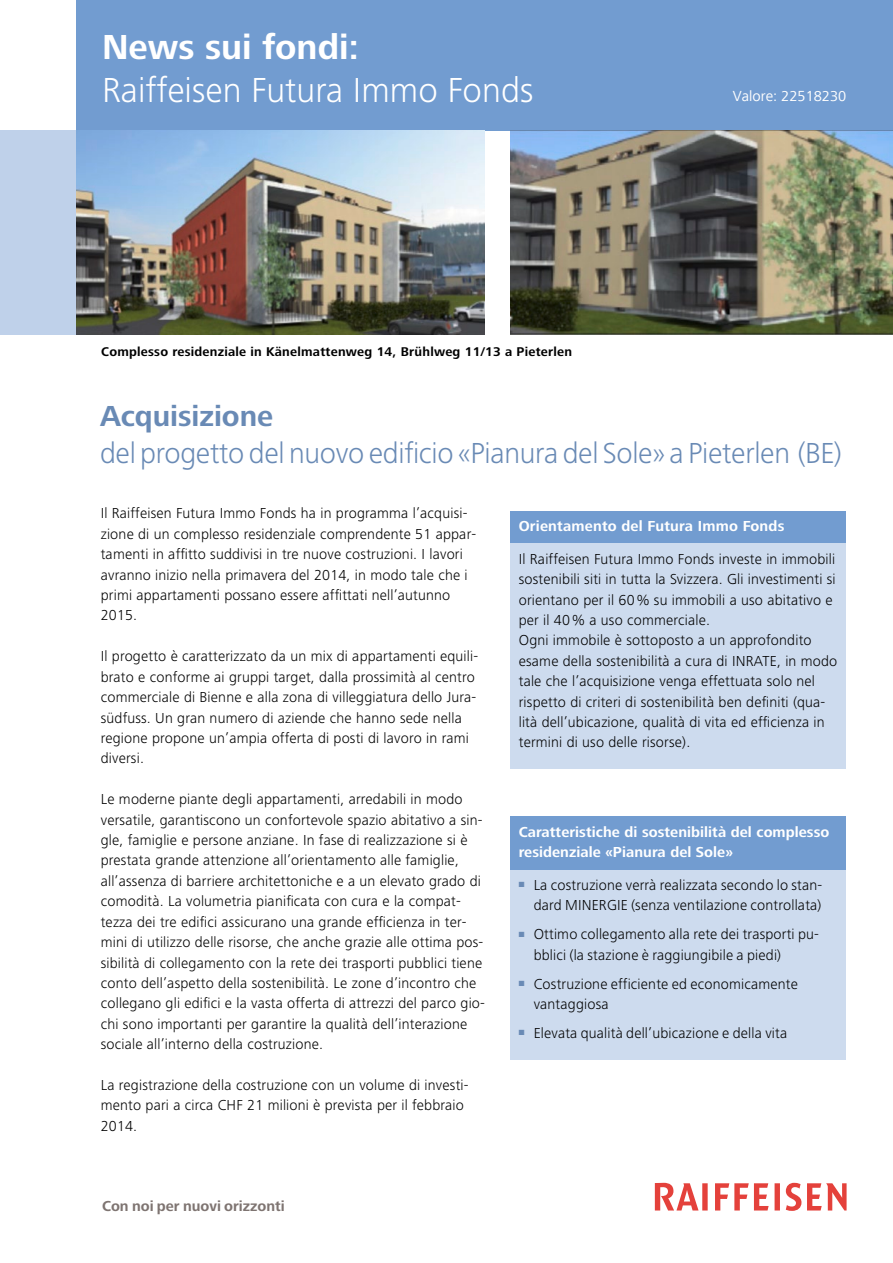
<style>
.page{position:relative;width:893px;height:1263px;background:#fff}
.page>*{position:absolute;margin:0;border:0;box-sizing:border-box;transform-origin:0 0}
.t1{font:300 36px "Frutiger Next LT";color:#fff}
.t2{font:700 36px "Frutiger Next LT";color:#fff}
.t3{font:300 30px "Frutiger Next LT";letter-spacing:-.01em;color:#698ab5}
.t4{font:700 30px "Frutiger Next LT";color:#698ab5}
.t5{font:300 15px/20.4px "Frutiger Next LT";letter-spacing:.01em;color:#000}
.t6{font:700 15px/20.4px "Frutiger Next LT";letter-spacing:.005em;color:#fff}
.t7{font:700 15px "Frutiger Next LT";color:#7e7471}
.t8{font:15px "Frutiger Next Com";color:#fff}
.t9{font:700 13.2px "Frutiger Next LT";letter-spacing:.02em;color:#000}
.t10{font:7.5px "Zapf Dingbats ITC";color:#698ab5}
</style>
<div class="page">
<div style="left:0;top:131px;width:77px;height:204px;background:#bfd1ea"></div>
<svg style="left:655px;top:1183px;width:192px;height:28px"></svg>
<div style="left:77px;top:0;width:816px;height:131px;background:#729cd0"></div>
<img style="left:77px;top:131px;width:408px;height:204px">
<img style="left:510px;top:131px;width:383px;height:204px">
<div style="left:510px;top:511px;width:336px;height:33px;background:#729cd0"></div>
<div style="left:510px;top:544px;width:336px;height:225px;background:#cddbee"></div>
<div style="left:510px;top:817px;width:336px;height:53px;background:#729cd0"></div>
<div style="left:510px;top:870px;width:336px;height:189px;background:#cddbee"></div>
<h1 class="t2" style="left:102px;top:27px;width:259px">News sui fondi:</h1>
<h1 class="t1" style="left:102px;top:70px;width:433px">Raiffeisen Futura Immo Fonds</h1>
<p class="t9" style="left:101px;top:344px;width:472px">Complesso residenziale in Känelmattenweg 14, Brühlweg 11/13 a Pieterlen</p>
<p class="t8" style="left:733px;top:88px;width:115px">Valore: 22518230</p>
<h2 class="t4" style="left:100px;top:399px;width:175px">Acquisizione</h2>
<h2 class="t3" style="left:100px;top:437px;width:744px">del progetto del nuovo edificio «Pianura del Sole» a Pieterlen (BE)</h2>
<p class="t5" style="left:101px;top:503px;width:377px">Il Raiffeisen Futura Immo Fonds ha in programma l’acquisi&shy;zione di un complesso residenziale comprendente 51 appar&shy;tamenti in affitto suddivisi in tre nuove costruzioni. I lavori avranno inizio nella primavera del 2014, in modo tale che i primi appartamenti possano essere affittati nell’autunno 2015.</p>
<p class="t5" style="left:101px;top:646px;width:379px">Il progetto è caratterizzato da un mix di appartamenti equili&shy;brato e conforme ai gruppi target, dalla prossimità al centro commerciale di Bienne e alla zona di villeggiatura dello Jura&shy;südfuss. Un gran numero di aziende che hanno sede nella regione propone un’ampia offerta di posti di lavoro in rami diversi.</p>
<p class="t5" style="left:101px;top:789px;width:386px">Le moderne piante degli appartamenti, arredabili in modo versatile, garantiscono un confortevole spazio abitativo a sin&shy;gle, famiglie e persone anziane. In fase di realizzazione si è prestata grande attenzione all’orientamento alle famiglie, all’assenza di barriere architettoniche e a un elevato grado di comodità. La volumetria pianificata con cura e la compat&shy;tezza dei tre edifici assicurano una grande efficienza in ter&shy;mini di utilizzo delle risorse, che anche grazie alle ottima pos&shy;sibilità di collegamento con la rete dei trasporti pubblici tiene conto dell’aspetto della sostenibilità. Le zone d’incontro che collegano gli edifici e la vasta offerta di attrezzi del parco gio&shy;chi sono importanti per garantire la qualità dell’interazione sociale all’interno della costruzione.</p>
<p class="t5" style="left:101px;top:1075px;width:369px">La registrazione della costruzione con un volume di investi&shy;mento pari a circa CHF 21 milioni è prevista per il febbraio<br>2014.</p>
<p class="t7" style="left:102px;top:1197px;width:184px">Con noi per nuovi orizzonti</p>
<p class="t6" style="left:519px;top:516px;width:267px">Orientamento del Futura Immo Fonds</p>
<p class="t5" style="left:519px;top:548px;width:320px">Il Raiffeisen Futura Immo Fonds investe in immobili sostenibili siti in tutta la Svizzera. Gli investimenti si orientano per il 60 % su immobili a uso abitativo e per il 40 % a uso commerciale.<br>Ogni immobile è sottoposto a un approfondito esame della sostenibilità a cura di INRATE, in modo tale che l’acquisizione venga effettuata solo nel rispetto di criteri di sostenibilità ben definiti (qua&shy;lità dell’ubicazione, qualità di vita ed efficienza in termini di uso delle risorse).</p>
<p class="t6" style="left:519px;top:822px;width:312px">Caratteristiche di sostenibilità del complesso residenziale «Pianura del Sole»</p>
<p class="t5" style="left:519px;top:875px;width:305px;text-align:right"><sup>■</sup> La costruzione verrà realizzata secondo lo stan&shy;dard MINERGIE (senza ventilazione controllata)</p>
<p class="t10" style="left:525px;top:930px;width:4px">■</p>
<p class="t5" style="left:534px;top:924px;width:287px;text-indent:-15px"><sup>■</sup> Ottimo collegamento alla rete dei trasporti pu&shy;bblici (la stazione è raggiungibile a piedi)</p>
<p class="t10" style="left:525px;top:980px;width:4px">■</p>
<p class="t5" style="left:534px;top:973px;width:266px;text-indent:-15px"><sup>■</sup> Costruzione efficiente ed economicamente vantaggiosa</p>
<p class="t5" style="left:519px;top:1023px;width:270px"><sup>■</sup> Elevata qualità dell’ubicazione e della vita</p>
</div>
